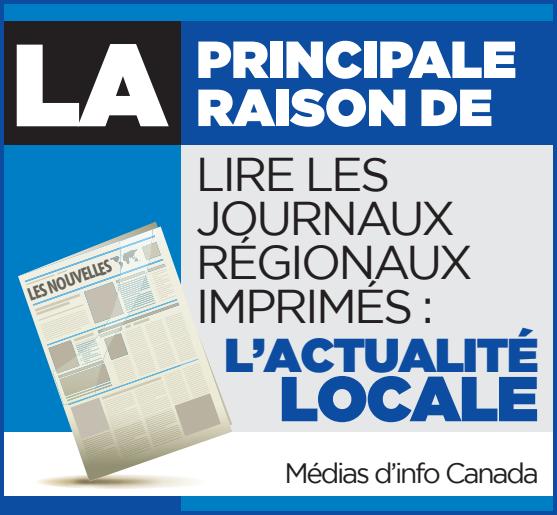
<style>
.page{position:relative;width:557px;height:515px;background:#fff}
.page>*{position:absolute;margin:0;border:0;box-sizing:border-box;transform-origin:0 0}
.t1{font:116.4px "Gotham Ultra";color:#fff;scale:.95 1}
.t2{font:63.2px "Gotham Ultra";letter-spacing:-.025em;color:#0d4da1}
.t3{font:52px/48px "Gotham Ultra";letter-spacing:-.005em;color:#fff}
.t4{font:47.2px/44px "Gotham";letter-spacing:-.06em;color:#231f20}
.t5{font:47.2px "Gotham Ultra";letter-spacing:-.025em;color:#0d4da1}
.t6{font:28px "Gotham";letter-spacing:-.08em;color:#231f20}
.t7{font:700 condensed 17.6px "Futura BT";color:#636159}
</style>
<div class="page">
<div style="left:180px;top:0;width:377px;height:431px;background:#e6e7e9"></div>
<div style="left:176px;top:0;width:381px;height:21px;background:#007ec5"></div>
<div style="left:176px;top:496px;width:381px;height:18px;background:#007ec5"></div>
<div style="left:0;top:0;width:180px;height:431px;background:#007ec5"></div>
<div style="left:0;top:21px;width:553px;height:124px;background:#0d4da1"></div>
<div style="left:0;top:21px;width:180px;height:124px;background:#231f20"></div>
<div style="left:0;top:496px;width:180px;height:18px;background:#0d4da1"></div>
<div style="left:0;top:0;width:557px;height:514px;border:4px solid #0d4da1"></div>
<img style="left:37px;top:474px;width:159px;height:14px">
<svg style="left:18px;top:221px;width:214px;height:204px"></svg>
<svg style="left:25px;top:229px;width:196px;height:239px"></svg>
<p class="t1" style="left:12px;top:18px;width:165px">LA</p>
<p class="t7" style="left:25px;top:285px;width:89px;rotate:-20deg">LES NOUVELLES</p>
<p class="t3" style="left:196px;top:34px;width:322px">PRINCIPALE<br>RAISON DE</p>
<p class="t4" style="left:196px;top:151px;width:279px">LIRE LES<br>JOURNAUX<br>RÉGIONAUX<br>IMPRIMÉS :</p>
<p class="t5" style="left:224px;top:328px;width:315px">L’ACTUALITÉ</p>
<p class="t2" style="left:279px;top:362px;width:261px">LOCALE</p>
<p class="t6" style="left:284px;top:458px;width:256px">Médias d’info Canada</p>
</div>
